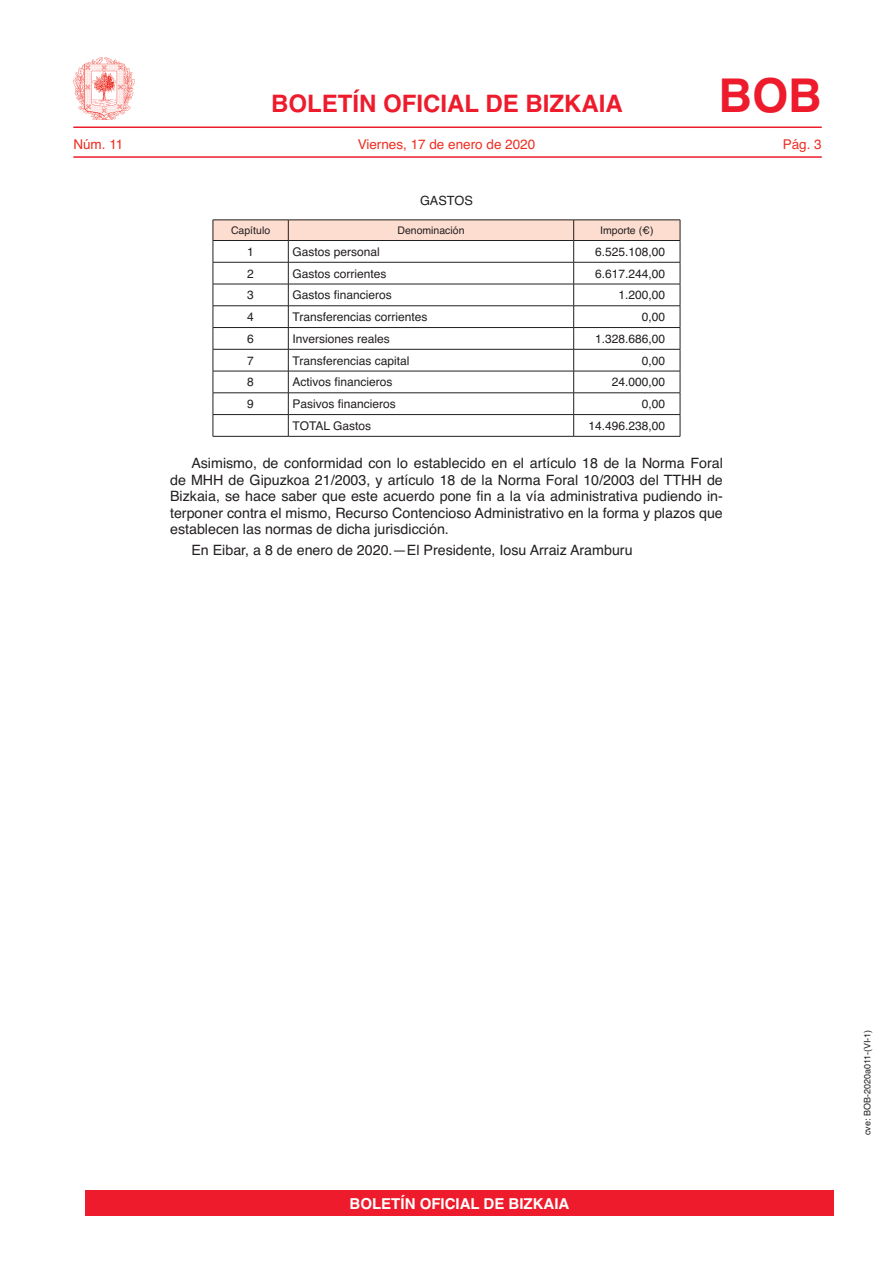
<style>
.page{position:relative;width:893px;height:1263px;background:#fff}
.page>*{position:absolute;margin:0;border:0;box-sizing:border-box;transform-origin:0 0}
.t1{font:700 46.5px "Helvetica";color:#ee1b2c}
.t2{font:700 24px "Helvetica";color:#ee1b2c}
.t3{font:700 15px "Helvetica";color:#fff}
.t4{font:14.25px/16.5px "Helvetica";color:#231f20;text-align:justify}
.t5{font:13.5px "Helvetica";color:#ee2e22}
.t6{font:12.75px "Helvetica";color:#231f20}
.t7{font:12px "Helvetica";color:#231f20}
.t8{font:10.5px "Helvetica";color:#231f20}
.t9{font:9px "Helvetica";color:#231f20}
</style>
<div class="page">
<hr style="left:73px;top:126px;width:749px;height:2px;background:#ee1b2c">
<hr style="left:73px;top:156px;width:749px;height:2px;background:#ee1b2c">
<img style="left:74px;top:58px;width:61px;height:61px">
<hr style="left:213px;top:436px;width:75px;height:1px;background:#231f20">
<hr style="left:288px;top:436px;width:286px;height:1px;background:#231f20">
<hr style="left:574px;top:436px;width:106px;height:1px;background:#231f20">
<svg style="left:213px;top:220px;width:468px;height:216px"></svg>
<div style="left:85px;top:1191px;width:748px;height:25px;background:#ee1b2c"></div>
<h2 class="t2" style="left:271px;top:84px;width:353px">BOLETÍN OFICIAL DE BIZKAIA</h2>
<h1 class="t1" style="left:718px;top:58px;width:105px">BOB</h1>
<p class="t5" style="left:73px;top:134px;width:52px">Núm. 11</p>
<p class="t5" style="left:358px;top:134px;width:179px">Viernes, 17 de enero de 2020</p>
<p class="t5" style="left:783px;top:134px;width:41px">Pág. 3</p>
<p class="t6" style="left:420px;top:191px;width:54px">GASTOS</p>
<p class="t8" style="left:231px;top:222px;width:41px">Capítulo</p>
<p class="t8" style="left:397px;top:222px;width:69px">Denominación</p>
<p class="t8" style="left:600px;top:222px;width:55px">Importe (€)</p>
<p class="t7" style="left:247px;top:242px;width:8px">1</p>
<p class="t7" style="left:293px;top:242px;width:89px">Gastos personal</p>
<p class="t7" style="left:595px;top:242px;width:72px">6.525.108,00</p>
<p class="t7" style="left:247px;top:264px;width:8px">2</p>
<p class="t7" style="left:293px;top:264px;width:96px">Gastos corrientes</p>
<p class="t7" style="left:595px;top:264px;width:72px">6.617.244,00</p>
<p class="t7" style="left:247px;top:286px;width:8px">3</p>
<p class="t7" style="left:293px;top:286px;width:101px">Gastos financieros</p>
<p class="t7" style="left:618px;top:286px;width:48px">1.200,00</p>
<p class="t7" style="left:247px;top:308px;width:8px">4</p>
<p class="t7" style="left:293px;top:308px;width:136px">Transferencias corrientes</p>
<p class="t7" style="left:642px;top:308px;width:25px">0,00</p>
<p class="t7" style="left:247px;top:329px;width:8px">6</p>
<p class="t7" style="left:293px;top:329px;width:99px">Inversiones reales</p>
<p class="t7" style="left:595px;top:329px;width:72px">1.328.686,00</p>
<p class="t7" style="left:247px;top:351px;width:8px">7</p>
<p class="t7" style="left:293px;top:351px;width:118px">Transferencias capital</p>
<p class="t7" style="left:642px;top:351px;width:25px">0,00</p>
<p class="t7" style="left:247px;top:373px;width:8px">8</p>
<p class="t7" style="left:293px;top:373px;width:102px">Activos financieros</p>
<p class="t7" style="left:612px;top:373px;width:55px">24.000,00</p>
<p class="t7" style="left:247px;top:395px;width:8px">9</p>
<p class="t7" style="left:293px;top:395px;width:105px">Pasivos financieros</p>
<p class="t7" style="left:642px;top:395px;width:25px">0,00</p>
<p class="t7" style="left:293px;top:416px;width:80px">TOTAL Gastos</p>
<p class="t7" style="left:588px;top:416px;width:78px">14.496.238,00</p>
<p class="t4" style="left:170px;top:455px;width:554px;text-indent:21px">Asimismo, de conformidad con lo establecido en el artículo 18 de la Norma Foral de MHH de Gipuzkoa 21/2003, y artículo 18 de la Norma Foral 10/2003 del TTHH de Bizkaia, se hace saber que este acuerdo pone fin a la vía administrativa pudiendo in&shy;terponer contra el mismo, Recurso Contencioso Administrativo en la forma y plazos que establecen las normas de dicha jurisdicción.</p>
<p class="t4" style="left:191px;top:542px;width:443px">En Eibar, a 8 de enero de 2020.—El Presidente, Iosu Arraiz Aramburu</p>
<p class="t3" style="left:350px;top:1192px;width:221px">BOLETÍN OFICIAL DE BIZKAIA</p>
<p class="t9" style="left:860px;top:1135px;width:107px;rotate:-90deg">cve: BOB-2020a011-(VI-1)</p>
</div>
